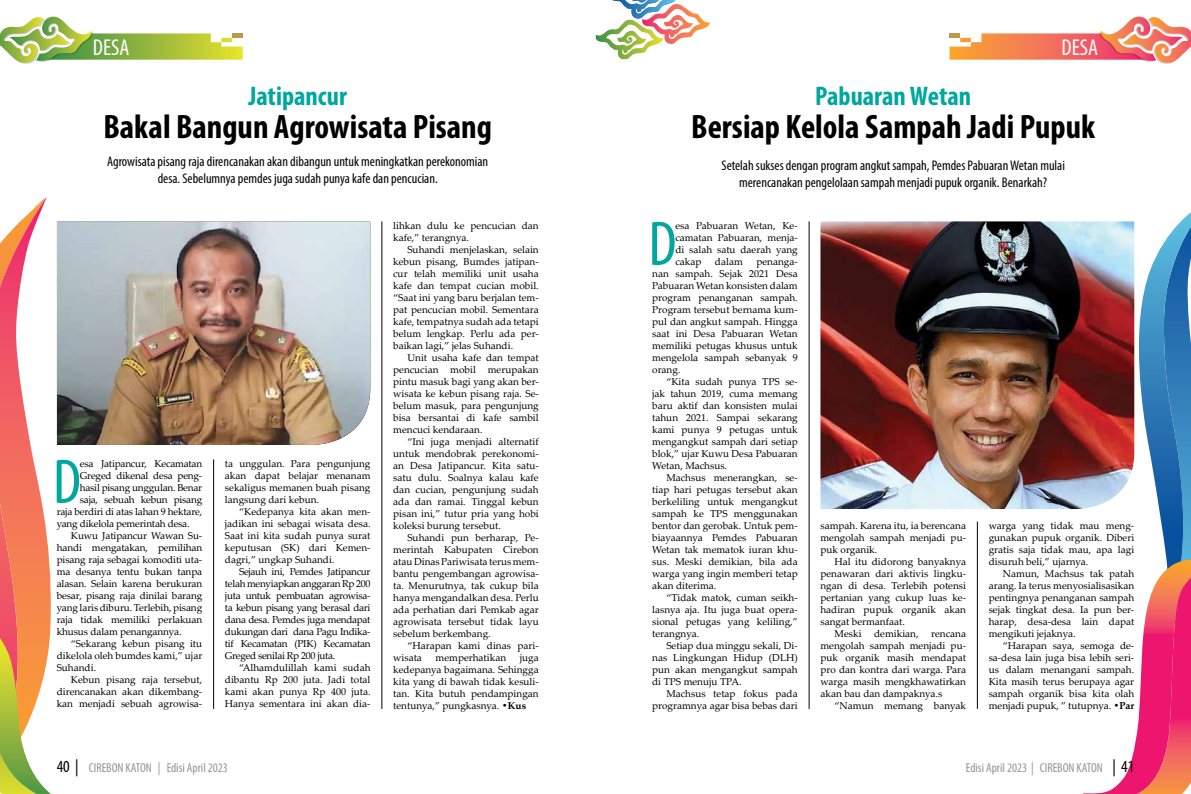
<style>
.page{position:relative;width:1191px;height:794px;background:#fff}
.page>*{position:absolute;margin:0;border:0;box-sizing:border-box;transform-origin:0 0}
.t1{font:condensed 63.4px "Myriad Pro";color:#00a79e}
.t2{font:700 condensed 34px "Myriad Pro";color:#000}
.t3{font:700 condensed 27px "Myriad Pro";color:#00a79e}
.t4{font:condensed 23px "Myriad Pro";color:#fff}
.t5{font:condensed 14px/16.8px "Myriad Pro";color:#000;text-align:center}
.t6{font:condensed 13px "Myriad Pro";color:#939598}
.t7{font:10px/12px "Palatino Linotype";color:#000;text-align:justify}
.t8{font:10px "Palatino Linotype";letter-spacing:-.02em;color:#000}
.s1{font-weight:700}
.s2{font-size:17px;color:#000}
</style>
<div class="page">
<svg style="left:1083px;top:212px;width:108px;height:582px"></svg>
<svg style="left:0;top:16px;width:243px;height:48px"></svg>
<svg style="left:949px;top:16px;width:242px;height:48px"></svg>
<svg style="left:0;top:197px;width:69px;height:597px"></svg>
<svg style="left:596px;top:0;width:114px;height:59px"></svg>
<hr style="left:213px;top:459px;width:1px;height:250px;background:#000">
<hr style="left:381px;top:221px;width:1px;height:488px;background:#000">
<img style="left:57px;top:222px;width:313px;height:223px">
<hr style="left:809px;top:221px;width:1px;height:488px;background:#000">
<hr style="left:977px;top:521px;width:1px;height:188px;background:#000">
<img style="left:820px;top:221px;width:314px;height:288px">
<h3 class="t4" style="left:93px;top:33px;width:38px">DESA</h3>
<h3 class="t4" style="left:1061px;top:33px;width:38px">DESA</h3>
<h3 class="t3" style="left:248px;top:79px;width:100px">Jatipancur</h3>
<h2 class="t2" style="left:103px;top:106px;width:390px">Bakal Bangun Agrowisata Pisang</h2>
<h3 class="t5" style="left:107px;top:153px;width:383px">Agrowisata pisang raja direncanakan akan dibangun untuk meningkatkan perekonomian desa. Sebelumnya pemdes juga sudah punya kafe dan pencucian.</h3>
<h1 class="t1" style="left:53px;top:443px;width:30px">D</h1>
<p class="t8" style="left:80px;top:456px;width:124px">esa Jatipancur, Kecamatan</p>
<p class="t8" style="left:80px;top:468px;width:124px">Greged dikenal desa peng-</p>
<p class="t8" style="left:80px;top:480px;width:124px">hasil pisang unggulan. Benar</p>
<p class="t8" style="left:80px;top:492px;width:124px">saja, sebuah kebun pisang</p>
<p class="t8" style="left:57px;top:504px;width:147px">raja berdiri di atas lahan 9 hektare,</p>
<p class="t8" style="left:57px;top:516px;width:134px">yang dikelola pemerintah desa.</p>
<p class="t7" style="left:71px;top:529px;width:133px">Kuwu Jatipancur Wawan Su-</p>
<p class="t7" style="left:57px;top:541px;width:147px">handi mengatakan, pemilihan</p>
<p class="t7" style="left:57px;top:553px;width:147px">pisang raja sebagai komoditi uta-</p>
<p class="t7" style="left:57px;top:565px;width:147px">ma desanya tentu bukan tanpa</p>
<p class="t7" style="left:57px;top:577px;width:147px">alasan. Selain karena berukuran</p>
<p class="t7" style="left:57px;top:589px;width:147px">besar, pisang raja dinilai barang</p>
<p class="t7" style="left:57px;top:601px;width:147px">yang laris diburu. Terlebih, pisang</p>
<p class="t7" style="left:57px;top:613px;width:147px">raja tidak memiliki perlakuan</p>
<p class="t7" style="left:57px;top:625px;width:126px">khusus dalam penangannya.</p>
<p class="t7" style="left:71px;top:637px;width:133px">“Sekarang kebun pisang itu</p>
<p class="t7" style="left:57px;top:649px;width:147px">dikelola oleh bumdes kami,” ujar</p>
<p class="t7" style="left:57px;top:661px;width:41px">Suhandi.</p>
<p class="t7" style="left:71px;top:673px;width:133px">Kebun pisang raja tersebut,</p>
<p class="t7" style="left:57px;top:685px;width:147px">direncanakan akan dikembang-</p>
<p class="t7" style="left:57px;top:697px;width:147px">kan menjadi sebuah agrowisa-</p>
<p class="t7" style="left:225px;top:457px;width:147px">ta unggulan. Para pengunjung akan dapat belajar menanam sekaligus memanen buah pisang langsung dari kebun.</p>
<p class="t7" style="left:225px;top:505px;width:147px;text-indent:14px">“Kedepanya kita akan men&shy;jadikan ini sebagai wisata desa.<br>Saat ini kita sudah punya surat keputusan (SK) dari Kemen&shy;dagri,” ungkap Suhandi.</p>
<p class="t7" style="left:225px;top:565px;width:147px;text-indent:14px">Sejauh ini, Pemdes Jatipancur telah menyiapkan anggaran Rp 200 juta untuk pembuatan agrowisa&shy;ta kebun pisang yang berasal dari dana desa. Pemdes juga mendapat dukungan dari dana Pagu Indika&shy;tif Kecamatan (PIK) Kecamatan Greged senilai Rp 200 juta.</p>
<p class="t7" style="left:225px;top:661px;width:147px;text-indent:14px">“Alhamdulillah kami sudah dibantu Rp 200 juta. Jadi total kami akan punya Rp 400 juta.<br>Hanya sementara ini akan dia-</p>
<p class="t7" style="left:393px;top:219px;width:147px">lihkan dulu ke pencucian dan kafe,” terangnya.</p>
<p class="t7" style="left:393px;top:243px;width:147px;text-indent:14px">Suhandi menjelaskan, selain kebun pisang, Bumdes jatipan&shy;cur telah memiliki unit usaha kafe dan tempat cucian mobil. “Saat ini yang baru berjalan tem&shy;pat pencucian mobil. Sementara kafe, tempatnya sudah ada tetapi belum lengkap. Perlu ada per&shy;baikan lagi,” jelas Suhandi.</p>
<p class="t7" style="left:393px;top:351px;width:147px;text-indent:14px">Unit usaha kafe dan tempat pencucian mobil merupakan pintu masuk bagi yang akan ber&shy;wisata ke kebun pisang raja. Se&shy;belum masuk, para pengunjung bisa bersantai di kafe sambil mencuci kendaraan.</p>
<p class="t7" style="left:393px;top:435px;width:147px;text-indent:14px">“Ini juga menjadi alternatif untuk mendobrak perekonomi&shy;an Desa Jatipancur. Kita satu&shy;satu dulu. Soalnya kalau kafe dan cucian, pengunjung sudah ada dan ramai. Tinggal kebun pisan ini,” tutur pria yang hobi koleksi burung tersebut.</p>
<p class="t7" style="left:393px;top:531px;width:147px;text-indent:14px">Suhandi pun berharap, Pe&shy;merintah Kabupaten Cirebon atau Dinas Pariwisata terus mem&shy;bantu pengembangan agrowisa&shy;ta. Menurutnya, tak cukup bila hanya mengandalkan desa. Perlu ada perhatian dari Pemkab agar agrowisata tersebut tidak layu sebelum berkembang.</p>
<p class="t7" style="left:393px;top:639px;width:147px;text-indent:14px">“Harapan kami dinas pari&shy;wisata</p>
<p class="t7" style="left:435px;top:651px;width:72px">memperhatikan</p>
<p class="t7" style="left:393px;top:651px;width:147px;text-indent:127px">juga kedepanya bagaimana. Sehingga kita yang di bawah tidak kesuli&shy;tan. Kita butuh pendampingan tentunya,” pungkasnya. <span class="s1">•Kus</span></p>
<h3 class="t3" style="left:815px;top:79px;width:157px">Pabuaran Wetan</h3>
<h2 class="t2" style="left:691px;top:106px;width:405px">Bersiap Kelola Sampah Jadi Pupuk</h2>
<h3 class="t5" style="left:721px;top:157px;width:345px">Setelah sukses dengan program angkut sampah, Pemdes Pabuaran Wetan mulai merencanakan pengelolaan sampah menjadi pupuk organik. Benarkah?</h3>
<h1 class="t1" style="left:648px;top:205px;width:30px">D</h1>
<p class="t7" style="left:675px;top:219px;width:124px">esa Pabuaran Wetan, Ke&shy;camatan Pabuaran, menja&shy;di salah satu daerah yang cakap</p>
<p class="t7" style="left:715px;top:255px;width:29px">dalam</p>
<p class="t7" style="left:652px;top:255px;width:147px;text-indent:104px">penanga&shy;nan sampah. Sejak 2021 Desa Pabuaran Wetan konsisten dalam program penanganan sampah.<br>Program tersebut bernama kum&shy;pul dan angkut sampah. Hingga saat ini Desa Pabuaran Wetan memiliki petugas khusus untuk mengelola sampah sebanyak 9 orang.</p>
<p class="t7" style="left:652px;top:375px;width:147px;text-indent:14px">“Kita sudah punya TPS se&shy;jak tahun 2019, cuma memang baru aktif dan konsisten mulai tahun 2021. Sampai sekarang kami punya 9 petugas untuk mengangkut sampah dari setiap blok,” ujar Kuwu Desa Pabuaran Wetan, Machsus.</p>
<p class="t7" style="left:652px;top:471px;width:147px;text-indent:14px">Machsus menerangkan, se&shy;tiap hari petugas tersebut akan berkeliling untuk mengangkut sampah ke TPS menggunakan bentor dan gerobak. Untuk pem&shy;biayaannya Pemdes Pabuaran Wetan tak mematok iuran khu&shy;sus. Meski demikian, bila ada warga yang ingin memberi tetap akan diterima.</p>
<p class="t7" style="left:652px;top:591px;width:147px;text-indent:14px">“Tidak matok, cuman seikh&shy;lasnya aja. Itu juga buat opera&shy;sional petugas yang keliling,” terangnya.</p>
<p class="t7" style="left:652px;top:639px;width:147px;text-indent:14px">Setiap dua minggu sekali, Di&shy;nas Lingkungan Hidup (DLH) pun akan mengangkut sampah di TPS menuju TPA.</p>
<p class="t7" style="left:652px;top:687px;width:147px;text-align:right">Machsus tetap fokus pada programnya agar bisa bebas dari</p>
<p class="t7" style="left:820px;top:519px;width:147px">sampah. Karena itu, ia berencana mengolah sampah menjadi pu&shy;puk organik.</p>
<p class="t7" style="left:834px;top:555px;width:133px">Hal itu didorong banyaknya</p>
<p class="t7" style="left:820px;top:567px;width:147px">penawaran dari aktivis lingku-</p>
<p class="t7" style="left:820px;top:579px;width:147px">ngan di desa. Terlebih potensi</p>
<p class="t7" style="left:820px;top:591px;width:147px">pertanian yang cukup luas ke-</p>
<p class="t7" style="left:820px;top:603px;width:147px">hadiran pupuk organik akan</p>
<p class="t7" style="left:820px;top:615px;width:86px">sangat bermanfaat.</p>
<p class="t7" style="left:834px;top:627px;width:28px">Meski</p>
<p class="t7" style="left:874px;top:627px;width:46px">demikian,</p>
<p class="t7" style="left:820px;top:627px;width:147px;text-indent:111px">rencana mengolah sampah menjadi pu&shy;puk organik masih mendapat pro dan kontra dari warga. Para warga masih mengkhawatirkan akan bau dan dampaknya.s</p>
<p class="t7" style="left:834px;top:699px;width:133px">“Namun memang banyak</p>
<p class="t7" style="left:988px;top:519px;width:147px">warga yang tidak mau meng&shy;gunakan pupuk organik. Diberi gratis saja tidak mau, apa lagi disuruh beli,” ujarnya.</p>
<p class="t7" style="left:988px;top:567px;width:147px;text-indent:14px">Namun, Machsus tak patah arang. Ia terus menyosialisasikan pentingnya penanganan sampah sejak tingkat desa. Ia pun ber&shy;harap, desa-desa lain dapat mengikuti jejaknya.</p>
<p class="t7" style="left:988px;top:639px;width:147px;text-indent:14px">“Harapan saya, semoga de&shy;sa-desa lain juga bisa lebih seri&shy;us dalam menangani sampah.<br>Kita masih terus berupaya agar sampah organik bisa kita olah menjadi pupuk, ” tutupnya. <span class="s1">•Par</span></p>
<h3 class="t6" style="left:57px;top:759px;width:173px"><span class="s2">40 |</span> CIREBON KATON | Edisi April 2023</h3>
<h3 class="t6" style="left:966px;top:759px;width:170px">Edisi April 2023 | CIREBON KATON <span class="s2">| 41</span></h3>
</div>
